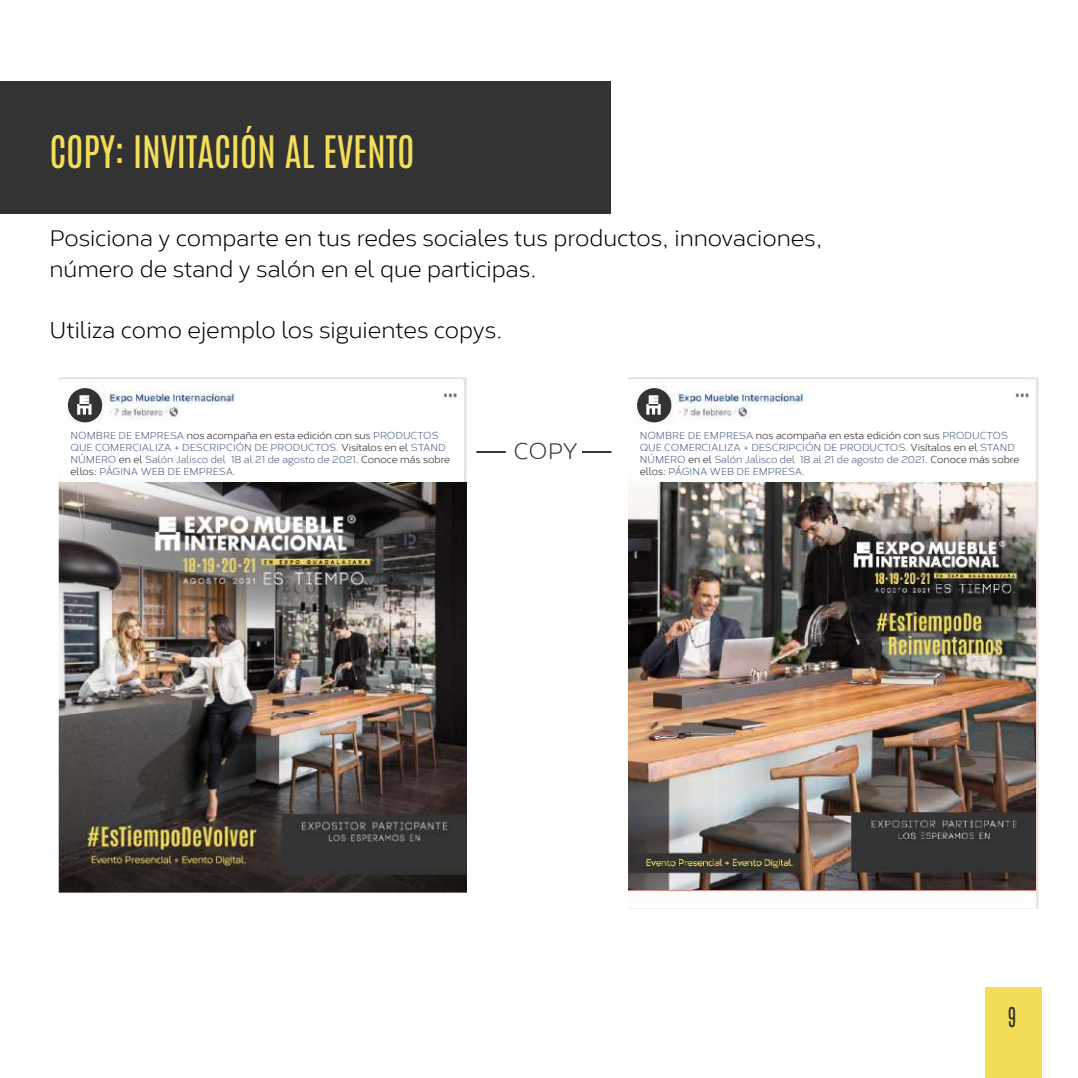
<style>
.page{position:relative;width:1078px;height:1078px;background:#fff}
.page>*{position:absolute;margin:0;border:0;box-sizing:border-box;transform-origin:0 0}
.t1{font:38px "Antonio";letter-spacing:-.005em;color:#f3dd59}
.t2{font:23.2px "Antonio";color:#333;scale:.86 1}
.t3{font:22.6px/30.8px "Corbert";color:#000}
.t4{font:22.6px "Corbert";color:#333}
.t5{font:10px/12px "Corbert";color:#415579}
.s1{color:#1a171b}
</style>
<div class="page">
<div style="left:984px;top:986px;width:57px;height:91px;background:#f2dc58"></div>
<img style="left:628px;top:377px;width:410px;height:530px">
<div style="left:632px;top:427px;width:399px;height:52px;background:#fff"></div>
<div style="left:675px;top:389px;width:280px;height:35px;background:#fff"></div>
<img style="left:674px;top:389px;width:141px;height:38px">
<div style="left:637px;top:388px;width:34px;height:34px;background:#333;border-radius:50%"></div>
<svg style="left:646px;top:395px;width:14px;height:19px"></svg>
<img style="left:628px;top:482px;width:407px;height:407px">
<img style="left:59px;top:377px;width:407px;height:105px">
<div style="left:63px;top:427px;width:399px;height:52px;background:#fff"></div>
<div style="left:107px;top:389px;width:279px;height:35px;background:#fff"></div>
<img style="left:105px;top:389px;width:141px;height:38px">
<div style="left:68px;top:388px;width:34px;height:34px;background:#333;border-radius:50%"></div>
<svg style="left:77px;top:395px;width:14px;height:19px"></svg>
<div style="left:0;top:81px;width:610px;height:133px;background:#333"></div>
<img style="left:59px;top:482px;width:407px;height:410px">
<hr style="left:476px;top:451px;width:29px;height:2px;background:#333">
<hr style="left:582px;top:451px;width:29px;height:2px;background:#333">
<h1 class="t1" style="left:49px;top:125px;width:367px">COPY: INVITACIÓN AL EVENTO</h1>
<h3 class="t3" style="left:49px;top:220px;width:774px">Posiciona y comparte en tus redes sociales tus productos, innovaciones, número de stand y salón en el que participas.</h3>
<h3 class="t3" style="left:49px;top:313px;width:455px">Utiliza como ejemplo los siguientes copys.</h3>
<p class="t5" style="left:71px;top:428px;width:381px">NOMBRE DE EMPRESA <span class="s1">nos acompaña en esta edición con sus</span> PRODUCTOS QUE COMERCIALIZA + DESCRIPCIÓN DE PRODUCTOS. <span class="s1">Visítalos en el</span> STAND NÚMERO <span class="s1">en el</span> Salón Jalisco del 18 al 21 de agosto de 2021<span class="s1">. Conoce más sobre ellos:</span> PÁGINA WEB DE EMPRESA.</p>
<h3 class="t4" style="left:513px;top:433px;width:66px">COPY</h3>
<p class="t5" style="left:639px;top:428px;width:381px">NOMBRE DE EMPRESA <span class="s1">nos acompaña en esta edición con sus</span> PRODUCTOS QUE COMERCIALIZA + DESCRIPCIÓN DE PRODUCTOS. <span class="s1">Visítalos en el</span> STAND NÚMERO <span class="s1">en el</span> Salón Jalisco del 18 al 21 de agosto de 2021<span class="s1">. Conoce más sobre ellos:</span> PÁGINA WEB DE EMPRESA.</p>
<h2 class="t2" style="left:1007px;top:1000px;width:11px">9</h2>
</div>
